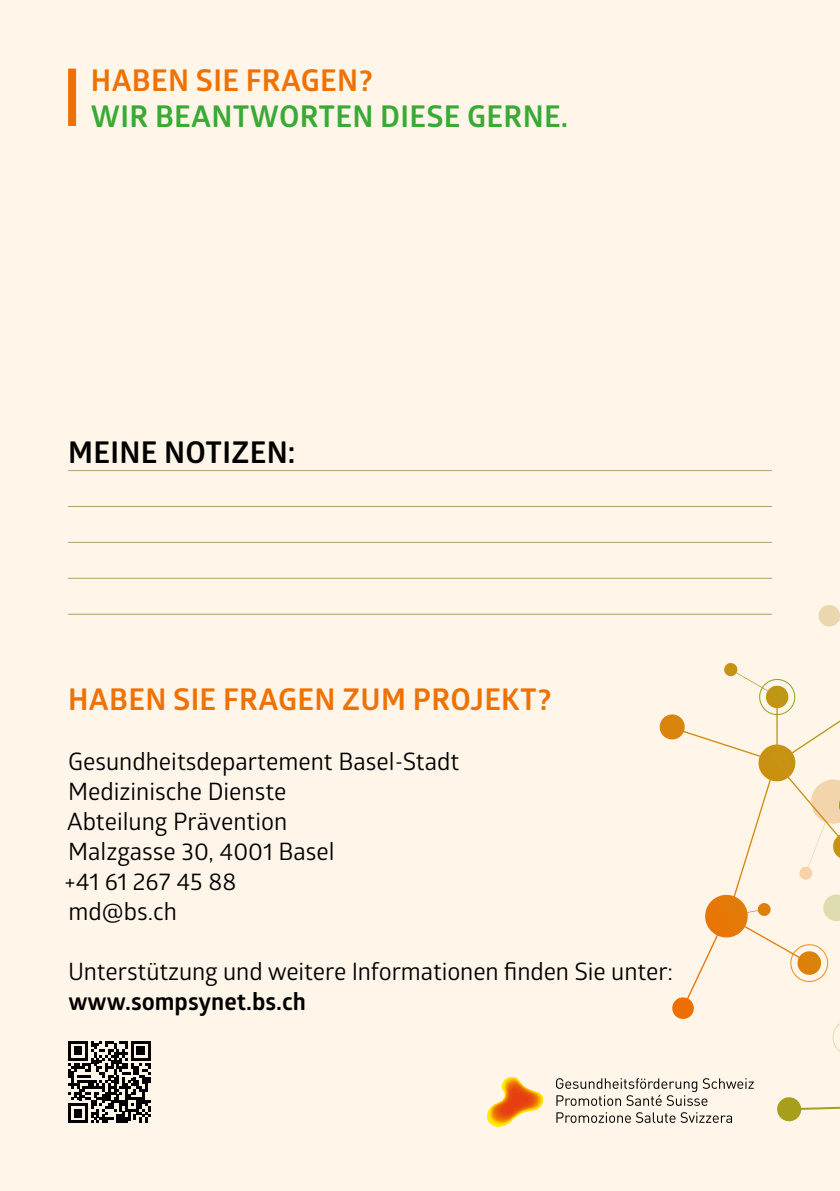
<style>
.page{position:relative;width:840px;height:1191px;background:#fff}
.page>*{position:absolute;margin:0;border:0;box-sizing:border-box;transform-origin:0 0}
.t1{font:700 30px/36px "Glober";letter-spacing:.01em;color:#3aaa35}
.t2{font:700 30px "Glober";letter-spacing:.01em;color:#ee7203}
.t3{font:700 30px "Glober";letter-spacing:.01em;color:#000}
.t4{font:24px/30px "Glober";color:#000}
.s1{color:#ee7203}
.s2{font-weight:700}
</style>
<div class="page">
<div style="left:0;top:0;width:839px;height:1191px;background:#fff5e9"></div>
<img style="left:487px;top:1076px;width:57px;height:51px">
<svg style="left:555px;top:577px;width:284px;height:546px"></svg>
<div style="left:68px;top:69px;width:8px;height:57px;background:#ee7203"></div>
<svg style="left:68px;top:1041px;width:82px;height:82px"></svg>
<hr style="left:68px;top:470px;width:703px;height:1px;background:#b1a072">
<hr style="left:68px;top:506px;width:703px;height:1px;background:#b1a072">
<hr style="left:68px;top:542px;width:703px;height:1px;background:#b1a072">
<hr style="left:68px;top:578px;width:703px;height:1px;background:#b1a072">
<hr style="left:68px;top:614px;width:703px;height:1px;background:#b1a072">
<h2 class="t1" style="left:91px;top:61px;width:478px"><span class="s1">HABEN SIE FRAGEN?<br></span>WIR BEANTWORTEN DIESE GERNE.</h2>
<p class="t3" style="left:68px;top:431px;width:229px">MEINE NOTIZEN:</p>
<h2 class="t2" style="left:68px;top:678px;width:484px">HABEN SIE FRAGEN ZUM PROJEKT?</h2>
<p class="t4" style="left:68px;top:746px;width:392px">Gesundheitsdepartement Basel-Stadt</p>
<p class="t4" style="left:68px;top:776px;width:220px">Medizinische Dienste</p>
<p class="t4" style="left:67px;top:806px;width:221px">Abteilung Prävention</p>
<p class="t4" style="left:68px;top:836px;width:268px">Malzgasse 30, 4001 Basel</p>
<p class="t4" style="left:65px;top:866px;width:173px">+41 61 267 45 88</p>
<p class="t4" style="left:69px;top:896px;width:110px">md@bs.ch</p>
<p class="t4" style="left:68px;top:956px;width:606px">Unterstützung und weitere Informationen finden Sie unter: <span class="s2">www.sompsynet.bs.ch</span></p>
</div>
